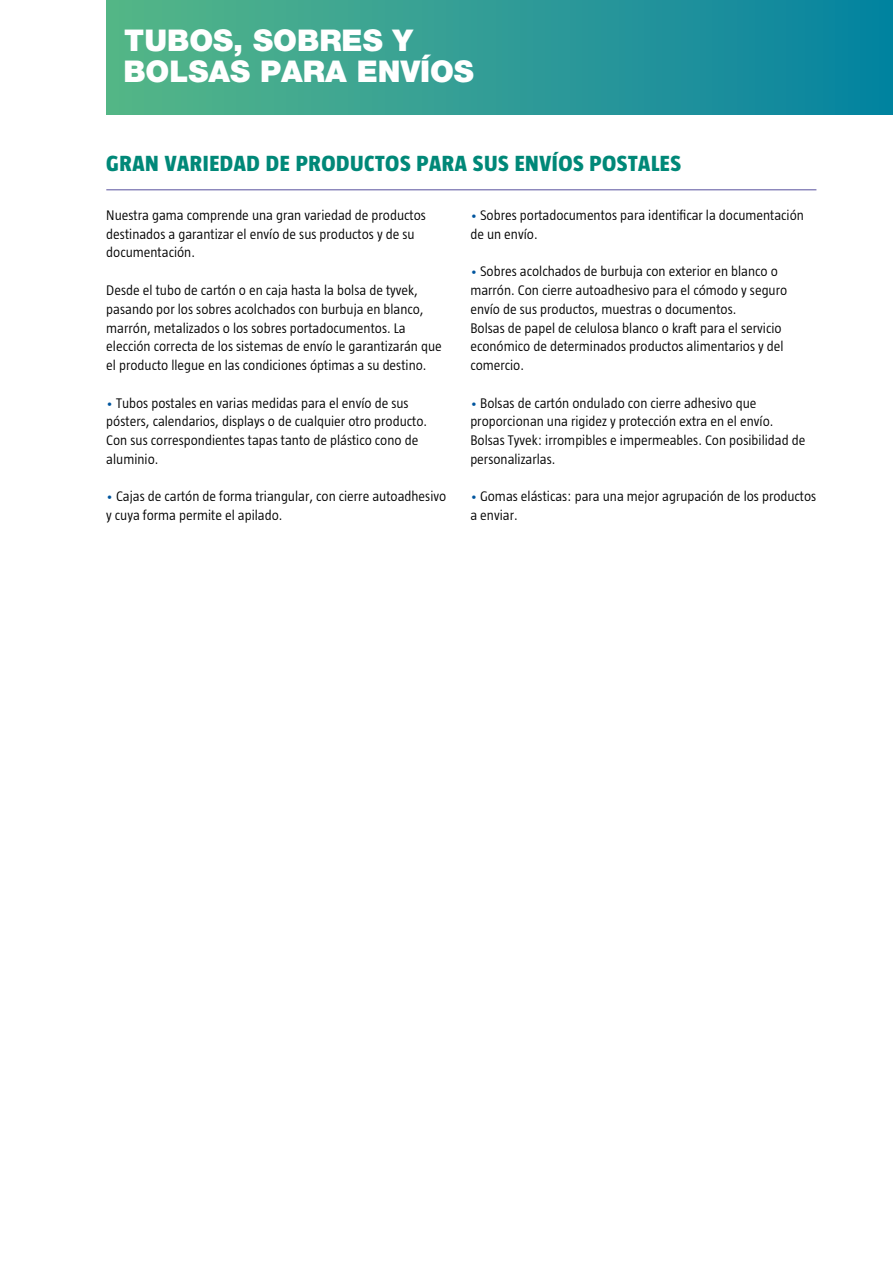
<style>
.page{position:relative;width:893px;height:1263px;background:#fff}
.page>*{position:absolute;margin:0;border:0;box-sizing:border-box;transform-origin:0 0}
.t1{font:900 30px/31.5px "Helvetica Neue LT Std";color:#fff}
.t2{font:800 22.5px "Taz";letter-spacing:.025em;color:#008878}
.t3{font:300 14.25px/18.8px "Taz";color:#000}
.s1{font-size:12.75px;color:#00559e}
</style>
<div class="page">
<div style="left:106px;top:0;width:787px;height:115px;background:linear-gradient(to right,#57b689,#0782a2)"></div>
<hr style="left:106px;top:189px;width:710px;height:1px;background:#58509d">
<h1 class="t1" style="left:123px;top:24px;width:352px">TUBOS, SOBRES Y<br>BOLSAS PARA ENVÍOS</h1>
<h2 class="t2" style="left:106px;top:151px;width:576px">GRAN VARIEDAD DE PRODUCTOS PARA SUS ENVÍOS POSTALES</h2>
<p class="t3" style="left:106px;top:206px;width:321px">Nuestra gama comprende una gran variedad de productos destinados a garantizar el envío de sus productos y de su documentación.</p>
<p class="t3" style="left:106px;top:281px;width:337px">Desde el tubo de cartón o en caja hasta la bolsa de tyvek, pasando por los sobres acolchados con burbuja en blanco, marrón, metalizados o los sobres portadocumentos. La elección correcta de los sistemas de envío le garantizarán que el producto llegue en las condiciones óptimas a su destino.</p>
<p class="t3" style="left:106px;top:393px;width:322px"><span class="s1">•</span> Tubos postales en varias medidas para el envío de sus pósters, calendarios, displays o de cualquier otro producto.<br>Con sus correspondientes tapas tanto de plástico cono de aluminio.</p>
<p class="t3" style="left:106px;top:487px;width:341px"><span class="s1">•</span> Cajas de cartón de forma triangular, con cierre autoadhesivo y cuya forma permite el apilado.</p>
<p class="t3" style="left:470px;top:206px;width:335px"><span class="s1">•</span> Sobres portadocumentos para identificar la documentación de un envío.</p>
<p class="t3" style="left:470px;top:262px;width:318px"><span class="s1">•</span> Sobres acolchados de burbuja con exterior en blanco o marrón. Con cierre autoadhesivo para el cómodo y seguro envío de sus productos, muestras o documentos.<br>Bolsas de papel de celulosa blanco o kraft para el servicio económico de determinados productos alimentarios y del comercio.</p>
<p class="t3" style="left:470px;top:393px;width:336px"><span class="s1">•</span> Bolsas de cartón ondulado con cierre adhesivo que proporcionan una rigidez y protección extra en el envío.<br>Bolsas Tyvek: irrompibles e impermeables. Con posibilidad de personalizarlas.</p>
<p class="t3" style="left:470px;top:487px;width:348px"><span class="s1">•</span> Gomas elásticas: para una mejor agrupación de los productos a enviar.</p>
</div>
